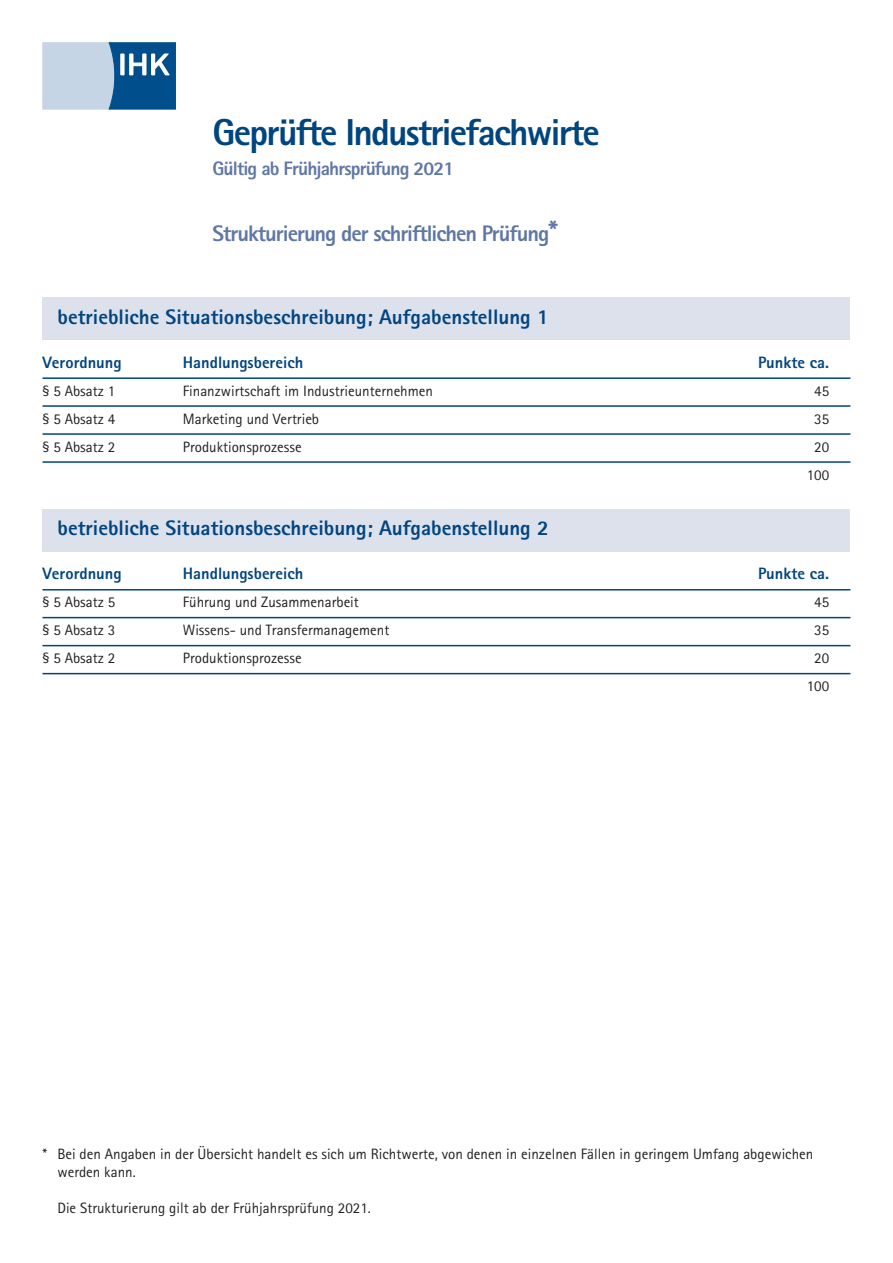
<style>
.page{position:relative;width:893px;height:1263px;background:#fff}
.page>*{position:absolute;margin:0;border:0;box-sizing:border-box;transform-origin:0 0}
.t1{font:800 37.5px "AT Rotis Sans Serif";letter-spacing:-.045em;color:#01457f}
.t2{font:800 22.5px "AT Rotis Sans Serif";letter-spacing:-.045em;color:#5f77a5}
.t3{font:800 21px "AT Rotis Sans Serif";color:#01457f}
.t4{font:800 19.5px "AT Rotis Sans Serif";letter-spacing:-.045em;color:#5f77a5}
.t5{font:800 16.5px "AT Rotis Sans Serif";color:#01457f}
.t6{font:15px/28px "AT Rotis Sans Serif";color:#231f20;text-align:center}
.s1{font-size:30px}
</style>
<div class="page">
<svg style="left:43px;top:43px;width:133px;height:66px;background:#769fc1"></svg>
<hr style="left:43px;top:589px;width:807px;height:1px;background:#01457f">
<hr style="left:43px;top:617px;width:807px;height:1px;background:#01457f">
<hr style="left:43px;top:645px;width:807px;height:1px;background:#01457f">
<hr style="left:43px;top:673px;width:807px;height:1px;background:#01457f">
<hr style="left:43px;top:377px;width:807px;height:2px;background:#01457f">
<hr style="left:43px;top:405px;width:807px;height:2px;background:#01457f">
<hr style="left:43px;top:433px;width:807px;height:2px;background:#01457f">
<hr style="left:43px;top:461px;width:807px;height:2px;background:#01457f">
<div style="left:43px;top:298px;width:807px;height:42px;background:#dce1ec"></div>
<div style="left:43px;top:509px;width:807px;height:43px;background:#dce1ec"></div>
<h1 class="t1" style="left:213px;top:119px;width:389px">Geprüfte Industriefachwirte</h1>
<h3 class="t4" style="left:213px;top:161px;width:243px">Gültig ab Frühjahrsprüfung 2021</h3>
<h2 class="t2" style="left:213px;top:225px;width:347px">Strukturierung der schriftlichen Prüfung<span class="s1">*</span></h2>
<h3 class="t3" style="left:58px;top:309px;width:493px">betriebliche Situationsbeschreibung; Aufgabenstellung 1</h3>
<p class="t5" style="left:43px;top:356px;width:81px">Verordnung</p>
<p class="t5" style="left:183px;top:356px;width:122px">Handlungsbereich</p>
<p class="t5" style="left:758px;top:356px;width:73px">Punkte ca.</p>
<p class="t6" style="left:43px;top:378px;width:74px">§ 5 Absatz 1</p>
<p class="t6" style="left:183px;top:378px;width:252px">Finanzwirtschaft im Industrieunternehmen</p>
<p class="t6" style="left:814px;top:378px;width:16px">45</p>
<p class="t6" style="left:43px;top:406px;width:74px">§ 5 Absatz 4</p>
<p class="t6" style="left:183px;top:406px;width:138px">Marketing und Vertrieb</p>
<p class="t6" style="left:814px;top:406px;width:16px">35</p>
<p class="t6" style="left:43px;top:434px;width:74px">§ 5 Absatz 2</p>
<p class="t6" style="left:183px;top:434px;width:120px">Produktionsprozesse</p>
<p class="t6" style="left:807px;top:434px;width:24px">20<br>100</p>
<h3 class="t3" style="left:58px;top:521px;width:493px">betriebliche Situationsbeschreibung; Aufgabenstellung 2</h3>
<p class="t5" style="left:43px;top:568px;width:81px">Verordnung</p>
<p class="t5" style="left:183px;top:568px;width:122px">Handlungsbereich</p>
<p class="t5" style="left:758px;top:568px;width:73px">Punkte ca.</p>
<p class="t6" style="left:43px;top:590px;width:74px">§ 5 Absatz 5</p>
<p class="t6" style="left:183px;top:590px;width:178px">Führung und Zusammenarbeit</p>
<p class="t6" style="left:814px;top:590px;width:16px">45</p>
<p class="t6" style="left:43px;top:618px;width:74px">§ 5 Absatz 3</p>
<p class="t6" style="left:183px;top:618px;width:208px">Wissens- und Transfermanagement</p>
<p class="t6" style="left:814px;top:618px;width:16px">35</p>
<p class="t6" style="left:43px;top:646px;width:74px">§ 5 Absatz 2</p>
<p class="t6" style="left:183px;top:646px;width:120px">Produktionsprozesse</p>
<p class="t6" style="left:807px;top:646px;width:24px">20<br>100</p>
<p class="t6" style="left:57px;top:1146px;width:757px;line-height:18px;text-align:left;text-indent:-15px">* Bei den Angaben in der Übersicht handelt es sich um Richtwerte, von denen in einzelnen Fällen in geringem Umfang abgewichen werden kann.</p>
<p class="t6" style="left:57px;top:1195px;width:315px">Die Strukturierung gilt ab der Frühjahrsprüfung 2021.</p>
</div>
